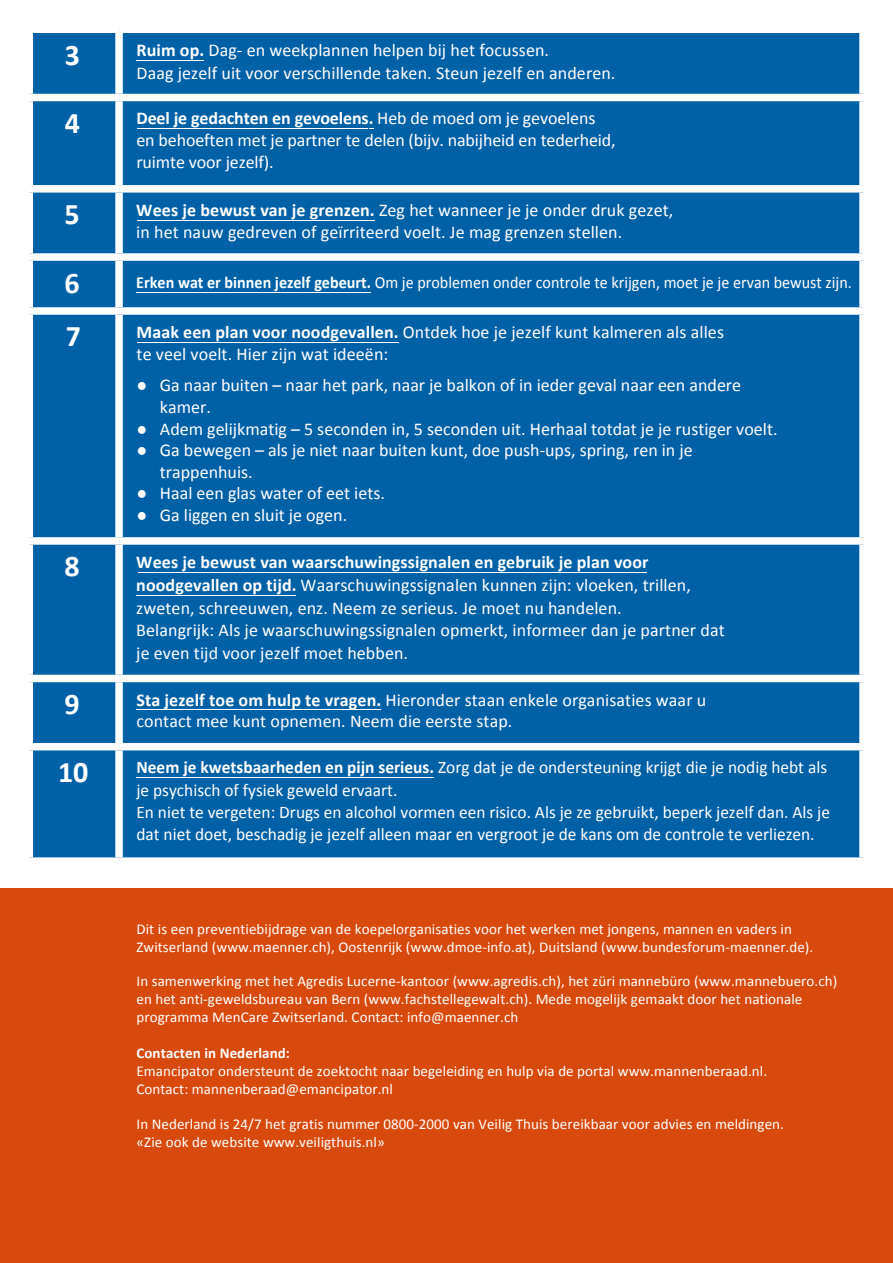
<style>
.page{position:relative;width:893px;height:1263px;background:#fff}
.page>*{position:absolute;margin:0;border:0;box-sizing:border-box;transform-origin:0 0}
.t1{font:700 30px "Calibri";color:#fff}
.t2{font:18px/21.6px "Calibri";letter-spacing:.005em;color:#fff}
.t3{font:17.7px/22.4px "Calibri";color:#fff}
.t4{font:16.95px "Calibri";color:#fff;scale:.95 1}
.t5{font:15px/18px "Calibri";letter-spacing:.005em;color:#fff}
.t6{font:700 15px "Calibri";letter-spacing:.005em;color:#fff}
.s1{font-weight:700}
</style>
<div class="page">
<div style="left:33px;top:33px;width:826px;height:824px;background:#0061a7"></div>
<div style="left:115px;top:33px;width:8px;height:61px;background:#fff"></div>
<div style="left:26px;top:94px;width:93px;height:7px;background:#fff"></div>
<div style="left:119px;top:94px;width:748px;height:7px;background:#fff"></div>
<div style="left:115px;top:101px;width:8px;height:84px;background:#fff"></div>
<div style="left:26px;top:185px;width:93px;height:8px;background:#fff"></div>
<div style="left:119px;top:185px;width:748px;height:8px;background:#fff"></div>
<div style="left:115px;top:193px;width:8px;height:60px;background:#fff"></div>
<div style="left:26px;top:253px;width:93px;height:8px;background:#fff"></div>
<div style="left:119px;top:253px;width:748px;height:8px;background:#fff"></div>
<div style="left:115px;top:261px;width:8px;height:46px;background:#fff"></div>
<div style="left:26px;top:307px;width:93px;height:8px;background:#fff"></div>
<div style="left:119px;top:307px;width:748px;height:8px;background:#fff"></div>
<div style="left:115px;top:315px;width:8px;height:222px;background:#fff"></div>
<div style="left:26px;top:537px;width:93px;height:8px;background:#fff"></div>
<div style="left:119px;top:537px;width:748px;height:8px;background:#fff"></div>
<div style="left:115px;top:545px;width:8px;height:130px;background:#fff"></div>
<div style="left:26px;top:675px;width:93px;height:7px;background:#fff"></div>
<div style="left:119px;top:675px;width:748px;height:7px;background:#fff"></div>
<div style="left:115px;top:682px;width:8px;height:61px;background:#fff"></div>
<div style="left:26px;top:743px;width:93px;height:7px;background:#fff"></div>
<div style="left:119px;top:743px;width:748px;height:7px;background:#fff"></div>
<div style="left:115px;top:750px;width:8px;height:107px;background:#fff"></div>
<hr style="left:137px;top:60px;width:67px;height:1px;background:#fff">
<hr style="left:137px;top:128px;width:231px;height:1px;background:#fff">
<hr style="left:137px;top:220px;width:237px;height:1px;background:#fff">
<hr style="left:137px;top:292px;width:234px;height:1px;background:#fff">
<hr style="left:137px;top:342px;width:261px;height:1px;background:#fff">
<hr style="left:137px;top:595px;width:159px;height:1px;background:#fff">
<hr style="left:138px;top:572px;width:509px;height:1px;background:#fff">
<hr style="left:137px;top:709px;width:244px;height:1px;background:#fff">
<hr style="left:137px;top:777px;width:297px;height:1px;background:#fff">
<div style="left:0;top:889px;width:893px;height:374px;background:#d7490c"></div>
<h1 class="t1" style="left:65px;top:36px;width:17px">3</h1>
<p class="t2" style="left:137px;top:39px;width:480px;line-height:23.1px"><span class="s1">Ruim op.</span> Dag- en weekplannen helpen bij het focussen.<br>Daag jezelf uit voor verschillende taken. Steun jezelf en anderen.</p>
<h1 class="t1" style="left:65px;top:104px;width:17px">4</h1>
<p class="t2" style="left:136px;top:108px;width:481px"><span class="s1">Deel je gedachten en gevoelens.</span> Heb de moed om je gevoelens en behoeften met je partner te delen (bijv. nabijheid en tederheid, ruimte voor jezelf).</p>
<h1 class="t1" style="left:65px;top:196px;width:17px">5</h1>
<p class="t2" style="left:136px;top:199px;width:539px"><span class="s1">Wees je bewust van je grenzen.</span> Zeg het wanneer je je onder druk gezet, in het nauw gedreven of geïrriteerd voelt. Je mag grenzen stellen.</p>
<h1 class="t1" style="left:65px;top:264px;width:17px">6</h1>
<p class="t4" style="left:136px;top:272px;width:755px"><span class="s1">Erken wat er binnen jezelf gebeurt.</span> Om je problemen onder controle te krijgen, moet je je ervan bewust zijn.</p>
<h1 class="t1" style="left:66px;top:318px;width:17px">7</h1>
<p class="t2" style="left:137px;top:321px;width:589px"><span class="s1">Maak een plan voor noodgevallen.</span> Ontdek hoe je jezelf kunt kalmeren als alles te veel voelt. Hier zijn wat ideeën:</p>
<p class="t2" style="left:160px;top:375px;width:583px;text-indent:-23px">● Ga naar buiten – naar het park, naar je balkon of in ieder geval naar een andere kamer.</p>
<p class="t2" style="left:136px;top:418px;width:643px">● Adem gelijkmatig – 5 seconden in, 5 seconden uit. Herhaal totdat je je rustiger voelt.</p>
<p class="t2" style="left:160px;top:440px;width:534px;text-indent:-23px">● Ga bewegen – als je niet naar buiten kunt, doe push-ups, spring, ren in je trappenhuis.</p>
<p class="t2" style="left:136px;top:483px;width:250px">● Haal een glas water of eet iets.</p>
<p class="t2" style="left:136px;top:504px;width:212px">● Ga liggen en sluit je ogen.</p>
<h1 class="t1" style="left:64px;top:548px;width:17px">8</h1>
<p class="t2" style="left:136px;top:551px;width:590px;line-height:22.8px"><span class="s1">Wees je bewust van waarschuwingssignalen en gebruik je plan voor noodgevallen op tijd.</span> Waarschuwingssignalen kunnen zijn: vloeken, trillen, zweten, schreeuwen, enz. Neem ze serieus. Je moet nu handelen.<br>Belangrijk: Als je waarschuwingssignalen opmerkt, informeer dan je partner dat je even tijd voor jezelf moet hebben.</p>
<h1 class="t1" style="left:65px;top:685px;width:17px">9</h1>
<p class="t2" style="left:136px;top:689px;width:571px"><span class="s1">Sta jezelf toe om hulp te vragen.</span> Hieronder staan enkele organisaties waar u contact mee kunt opnemen. Neem die eerste stap.</p>
<h1 class="t1" style="left:58px;top:754px;width:32px">10</h1>
<p class="t3" style="left:136px;top:756px;width:695px"><span class="s1">Neem je kwetsbaarheden en pijn serieus.</span> Zorg dat je de ondersteuning krijgt die je nodig hebt als je psychisch of fysiek geweld ervaart.<br>En niet te vergeten: Drugs en alcohol vormen een risico. Als je ze gebruikt, beperk jezelf dan. Als je dat niet doet, beschadig je jezelf alleen maar en vergroot je de kans om de controle te verliezen.</p>
<p class="t5" style="left:136px;top:920px;width:678px">Dit is een preventiebijdrage van de koepelorganisaties voor het werken met jongens, mannen en vaders in<br>Zwitserland (www.maenner.ch), Oostenrijk (www.dmoe-info.at), Duitsland (www.bundesforum-maenner.de).</p>
<p class="t5" style="left:136px;top:972px;width:702px">In samenwerking met het Agredis Lucerne-kantoor (www.agredis.ch), het züri mannebüro (www.mannebuero.ch) en het anti-geweldsbureau van Bern (www.fachstellegewalt.ch). Mede mogelijk gemaakt door het nationale programma MenCare Zwitserland. Contact: info@maenner.ch</p>
<p class="t6" style="left:136px;top:1044px;width:155px">Contacten in Nederland:</p>
<p class="t5" style="left:136px;top:1062px;width:632px">Emancipator ondersteunt de zoektocht naar begeleiding en hulp via de portal www.mannenberaad.nl.<br>Contact: mannenberaad@emancipator.nl</p>
<p class="t5" style="left:136px;top:1115px;width:649px">In Nederland is 24/7 het gratis nummer 0800-2000 van Veilig Thuis bereikbaar voor advies en meldingen. «Zie ook de website www.veiligthuis.nl»</p>
</div>
